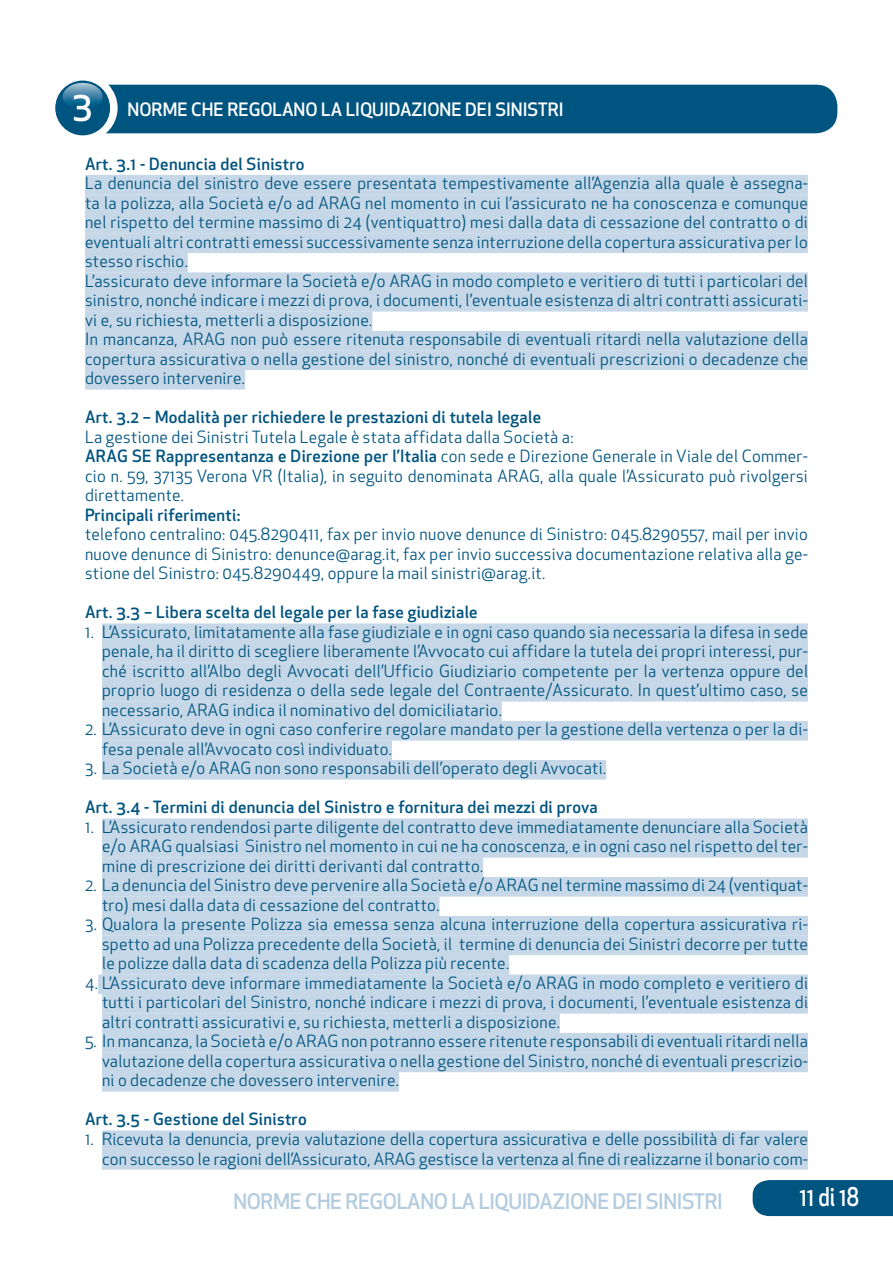
<style>
.page{position:relative;width:893px;height:1263px;background:#fff}
.page>*{position:absolute;margin:0;border:0;box-sizing:border-box;transform-origin:0 0}
.t1{font:500 25.2px "Apex New";color:#fff;scale:.83 1}
.t2{font:500 21px "Apex New";letter-spacing:-.02em;color:#b4ccdf}
.t3{font:500 18px "Apex New";color:#fff}
.t4{font:16.5px/19.5px "Apex New";letter-spacing:.02em;color:#005480;text-align:justify}
.t5{font:500 16.5px "Apex New";letter-spacing:.02em;color:#005480}
.s1{font-size:34.5px}
.s2{font-weight:500}
</style>
<div class="page">
<div style="left:753px;top:1180px;width:140px;height:36px;background:#005480"></div>
<div style="left:85px;top:175px;width:723px;height:20px;background:#c6d8e7"></div>
<div style="left:85px;top:194px;width:723px;height:20px;background:#c6d8e7"></div>
<div style="left:85px;top:214px;width:723px;height:20px;background:#c6d8e7"></div>
<div style="left:85px;top:233px;width:723px;height:20px;background:#c6d8e7"></div>
<div style="left:85px;top:253px;width:103px;height:20px;background:#c6d8e7"></div>
<div style="left:85px;top:272px;width:723px;height:20px;background:#c6d8e7"></div>
<div style="left:85px;top:292px;width:723px;height:20px;background:#c6d8e7"></div>
<div style="left:85px;top:311px;width:287px;height:20px;background:#c6d8e7"></div>
<div style="left:85px;top:331px;width:723px;height:20px;background:#c6d8e7"></div>
<div style="left:85px;top:350px;width:723px;height:20px;background:#c6d8e7"></div>
<div style="left:85px;top:370px;width:160px;height:20px;background:#c6d8e7"></div>
<div style="left:102px;top:623px;width:706px;height:20px;background:#c6d8e7"></div>
<div style="left:102px;top:643px;width:706px;height:20px;background:#c6d8e7"></div>
<div style="left:102px;top:662px;width:706px;height:20px;background:#c6d8e7"></div>
<div style="left:102px;top:682px;width:706px;height:20px;background:#c6d8e7"></div>
<div style="left:102px;top:701px;width:400px;height:20px;background:#c6d8e7"></div>
<div style="left:102px;top:721px;width:706px;height:20px;background:#c6d8e7"></div>
<div style="left:102px;top:740px;width:290px;height:20px;background:#c6d8e7"></div>
<div style="left:102px;top:760px;width:504px;height:20px;background:#c6d8e7"></div>
<div style="left:102px;top:818px;width:706px;height:20px;background:#c6d8e7"></div>
<div style="left:102px;top:838px;width:706px;height:20px;background:#c6d8e7"></div>
<div style="left:102px;top:857px;width:381px;height:20px;background:#c6d8e7"></div>
<div style="left:102px;top:877px;width:706px;height:20px;background:#c6d8e7"></div>
<div style="left:102px;top:896px;width:337px;height:20px;background:#c6d8e7"></div>
<div style="left:102px;top:916px;width:706px;height:20px;background:#c6d8e7"></div>
<div style="left:102px;top:935px;width:706px;height:20px;background:#c6d8e7"></div>
<div style="left:102px;top:955px;width:407px;height:20px;background:#c6d8e7"></div>
<div style="left:98px;top:974px;width:710px;height:20px;background:#c6d8e7"></div>
<div style="left:102px;top:994px;width:706px;height:20px;background:#c6d8e7"></div>
<div style="left:102px;top:1013px;width:458px;height:20px;background:#c6d8e7"></div>
<div style="left:102px;top:1033px;width:706px;height:20px;background:#c6d8e7"></div>
<div style="left:102px;top:1052px;width:706px;height:20px;background:#c6d8e7"></div>
<div style="left:102px;top:1072px;width:297px;height:20px;background:#c6d8e7"></div>
<div style="left:102px;top:1130px;width:706px;height:20px;background:#c6d8e7"></div>
<div style="left:102px;top:1150px;width:706px;height:20px;background:#c6d8e7"></div>
<div style="left:106px;top:85px;width:731px;height:48px;background:#005480"></div>
<div style="left:55px;top:81px;width:55px;height:54px;background:#005480;border-radius:50%"></div>
<svg style="left:63px;top:83px;width:40px;height:27px"></svg>
<p class="t3" style="left:73px;top:97px;width:493px"><span class="s1">3</span> NORME CHE REGOLANO LA LIQUIDAZIONE DEI SINISTRI</p>
<p class="t5" style="left:85px;top:153px;width:221px">Art. 3.1 - Denuncia del Sinistro</p>
<p class="t4" style="left:85px;top:173px;width:724px;text-align:left">La denuncia del sinistro deve essere presentata tempestivamente all’Agenzia alla quale è assegna&shy;ta la polizza, alla Società e/o ad ARAG nel momento in cui l’assicurato ne ha conoscenza e comunque nel rispetto del termine massimo di 24 (ventiquattro) mesi dalla data di cessazione del contratto o di eventuali altri contratti emessi successivamente senza interruzione della copertura assicurativa per lo stesso rischio.<br>L’assicurato deve informare la Società e/o ARAG in modo completo e veritiero di tutti i particolari del sinistro, nonché indicare i mezzi di prova, i documenti, l’eventuale esistenza di altri contratti assicurati&shy;vi e, su richiesta, metterli a disposizione.<br>In mancanza, ARAG non può essere ritenuta responsabile di eventuali ritardi nella valutazione della copertura assicurativa o nella gestione del sinistro, nonché di eventuali prescrizioni o decadenze che dovessero intervenire.</p>
<p class="t5" style="left:85px;top:406px;width:458px">Art. 3.2 – Modalità per richiedere le prestazioni di tutela legale</p>
<p class="t4" style="left:85px;top:427px;width:724px;text-align:left">La gestione dei Sinistri Tutela Legale è stata affidata dalla Società a:<br><span class="s2">ARAG SE Rappresentanza e Direzione per l’Italia</span> con sede e Direzione Generale in Viale del Commer&shy;cio n. 59, 37135 Verona VR (Italia), in seguito denominata ARAG, alla quale l’Assicurato può rivolgersi direttamente.</p>
<p class="t5" style="left:85px;top:504px;width:157px">Principali riferimenti:</p>
<p class="t4" style="left:85px;top:525px;width:724px">telefono centralino: 045.8290411, fax per invio nuove denunce di Sinistro: 045.8290557, mail per invio nuove denunce di Sinistro: denunce@arag.it, fax per invio successiva documentazione relativa alla ge&shy;stione del Sinistro: 045.8290449, oppure la mail sinistri@arag.it.</p>
<p class="t5" style="left:85px;top:601px;width:394px">Art. 3.3 – Libera scelta del legale per la fase giudiziale</p>
<p class="t4" style="left:102px;top:622px;width:707px;text-indent:-17px">1. L’Assicurato, limitatamente alla fase giudiziale e in ogni caso quando sia necessaria la difesa in sede penale, ha il diritto di scegliere liberamente l’Avvocato cui affidare la tutela dei propri interessi, pur&shy;ché iscritto all’Albo degli Avvocati dell’Ufficio Giudiziario competente per la vertenza oppure del proprio luogo di residenza o della sede legale del Contraente/Assicurato. In quest’ultimo caso, se necessario, ARAG indica il nominativo del domiciliatario.</p>
<p class="t4" style="left:102px;top:720px;width:707px;text-indent:-17px">2. L’Assicurato deve in ogni caso conferire regolare mandato per la gestione della vertenza o per la di&shy;fesa penale all’Avvocato così individuato.</p>
<p class="t4" style="left:85px;top:759px;width:523px">3. La Società e/o ARAG non sono responsabili dell’operato degli Avvocati.</p>
<p class="t5" style="left:85px;top:796px;width:514px">Art. 3.4 - Termini di denuncia del Sinistro e fornitura dei mezzi di prova</p>
<p class="t4" style="left:102px;top:817px;width:707px;text-indent:-17px">1. L’Assicurato rendendosi parte diligente del contratto deve immediatamente denunciare alla Società e/o ARAG qualsiasi Sinistro nel momento in cui ne ha conoscenza, e in ogni caso nel rispetto del ter&shy;mine di prescrizione dei diritti derivanti dal contratto.</p>
<p class="t4" style="left:102px;top:876px;width:707px;text-indent:-17px">2. La denuncia del Sinistro deve pervenire alla Società e/o ARAG nel termine massimo di 24 (ventiquat&shy;tro) mesi dalla data di cessazione del contratto.</p>
<p class="t4" style="left:102px;top:915px;width:707px;text-indent:-17px">3. Qualora la presente Polizza sia emessa senza alcuna interruzione della copertura assicurativa ri&shy;spetto ad una Polizza precedente della Società, il termine di denuncia dei Sinistri decorre per tutte le polizze dalla data di scadenza della Polizza più recente.</p>
<p class="t4" style="left:102px;top:973px;width:707px;text-indent:-17px">4. L’Assicurato deve informare immediatamente la Società e/o ARAG in modo completo e veritiero di tutti i particolari del Sinistro, nonché indicare i mezzi di prova, i documenti, l’eventuale esistenza di altri contratti assicurativi e, su richiesta, metterli a disposizione.</p>
<p class="t4" style="left:102px;top:1032px;width:707px;text-indent:-17px">5. In mancanza, la Società e/o ARAG non potranno essere ritenute responsabili di eventuali ritardi nella valutazione della copertura assicurativa o nella gestione del Sinistro, nonché di eventuali prescrizio&shy;ni o decadenze che dovessero intervenire.</p>
<p class="t5" style="left:85px;top:1108px;width:223px">Art. 3.5 - Gestione del Sinistro</p>
<p class="t4" style="left:85px;top:1129px;width:724px;text-align:right">1. Ricevuta la denuncia, previa valutazione della copertura assicurativa e delle possibilità di far valere con successo le ragioni dell’Assicurato, ARAG gestisce la vertenza al fine di realizzarne il bonario com-</p>
<p class="t2" style="left:233px;top:1187px;width:491px">NORME CHE REGOLANO LA LIQUIDAZIONE DEI SINISTRI</p>
<h1 class="t1" style="left:800px;top:1180px;width:73px">11 di 18</h1>
</div>
